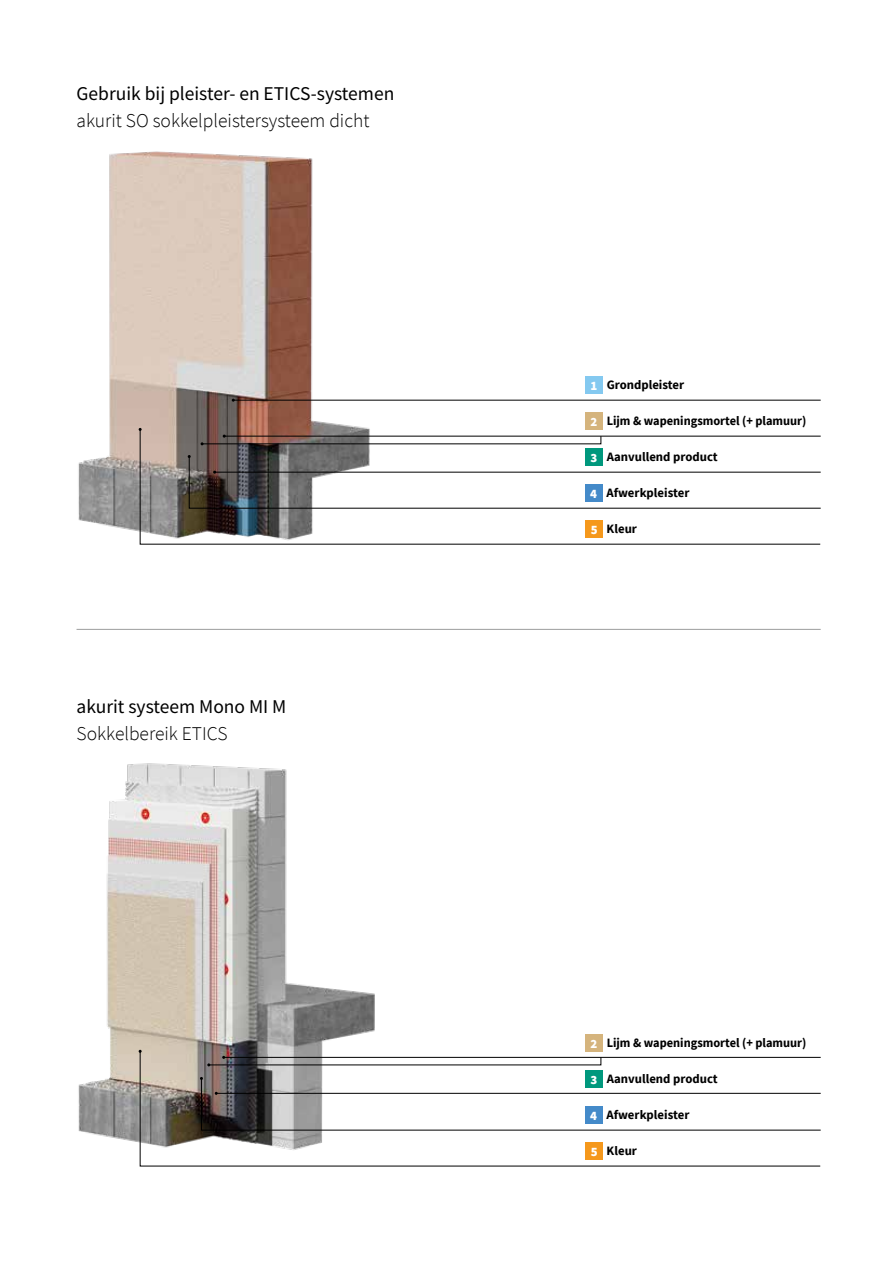
<style>
.page{position:relative;width:893px;height:1263px;background:#fff}
.page>*{position:absolute;margin:0;border:0;box-sizing:border-box;transform-origin:0 0}
.t1{font:19.5px "Source Sans Pro";color:#000}
.t2{font:300 19.5px "Source Sans Pro";color:#000}
.t3{font:700 12.75px "Source Sans Pro";color:#000}
.s1{font-weight:900;color:#fff}
</style>
<div class="page">
<img style="left:76px;top:151px;width:342px;height:479px">
<img style="left:78px;top:763px;width:340px;height:404px">
<hr style="left:77px;top:629px;width:744px;height:1px;background:#9c9d9d">
<svg style="left:140px;top:429px;width:681px;height:115px"></svg>
<svg style="left:140px;top:1051px;width:681px;height:115px"></svg>
<div style="left:585px;top:376px;width:18px;height:18px;background:#84c9f0"></div>
<div style="left:585px;top:412px;width:18px;height:18px;background:#d5b47d"></div>
<div style="left:585px;top:448px;width:18px;height:18px;background:#00987d"></div>
<div style="left:585px;top:520px;width:18px;height:18px;background:#f5981c"></div>
<div style="left:585px;top:1034px;width:18px;height:18px;background:#d5b47d"></div>
<div style="left:585px;top:1070px;width:18px;height:18px;background:#00987d"></div>
<div style="left:585px;top:1142px;width:18px;height:18px;background:#f5981c"></div>
<hr style="left:233px;top:400px;width:588px;height:1px;background:#000">
<hr style="left:224px;top:436px;width:597px;height:1px;background:#000">
<svg style="left:201px;top:435px;width:400px;height:10px"></svg>
<svg style="left:188px;top:455px;width:633px;height:54px"></svg>
<hr style="left:224px;top:1057px;width:597px;height:1px;background:#000">
<svg style="left:207px;top:1056px;width:394px;height:10px"></svg>
<svg style="left:200px;top:1077px;width:621px;height:53px"></svg>
<h1 class="t1" style="left:77px;top:81px;width:319px">Gebruik bij pleister- en ETICS-systemen</h1>
<h1 class="t2" style="left:77px;top:108px;width:295px">akurit SO sokkelpleistersysteem dicht</h1>
<h1 class="t1" style="left:77px;top:694px;width:211px">akurit systeem Mono MI M</h1>
<h1 class="t2" style="left:77px;top:722px;width:152px">Sokkelbereik ETICS</h1>
<p class="t3" style="left:590px;top:376px;width:95px"><span class="s1">1</span> Grondpleister</p>
<p class="t3" style="left:590px;top:412px;width:217px"><span class="s1">2</span> Lijm &amp; wapeningsmortel (+ plamuur)</p>
<p class="t3" style="left:591px;top:448px;width:129px"><span class="s1">3</span> Aanvullend product</p>
<p class="t3" style="left:590px;top:484px;width:101px"><span class="s1">4</span> Afwerkpleister</p>
<p class="t3" style="left:591px;top:520px;width:48px"><span class="s1">5</span> Kleur</p>
<p class="t3" style="left:590px;top:1034px;width:217px"><span class="s1">2</span> Lijm &amp; wapeningsmortel (+ plamuur)</p>
<p class="t3" style="left:591px;top:1070px;width:129px"><span class="s1">3</span> Aanvullend product</p>
<p class="t3" style="left:590px;top:1106px;width:101px"><span class="s1">4</span> Afwerkpleister</p>
<p class="t3" style="left:591px;top:1142px;width:48px"><span class="s1">5</span> Kleur</p>
</div>
